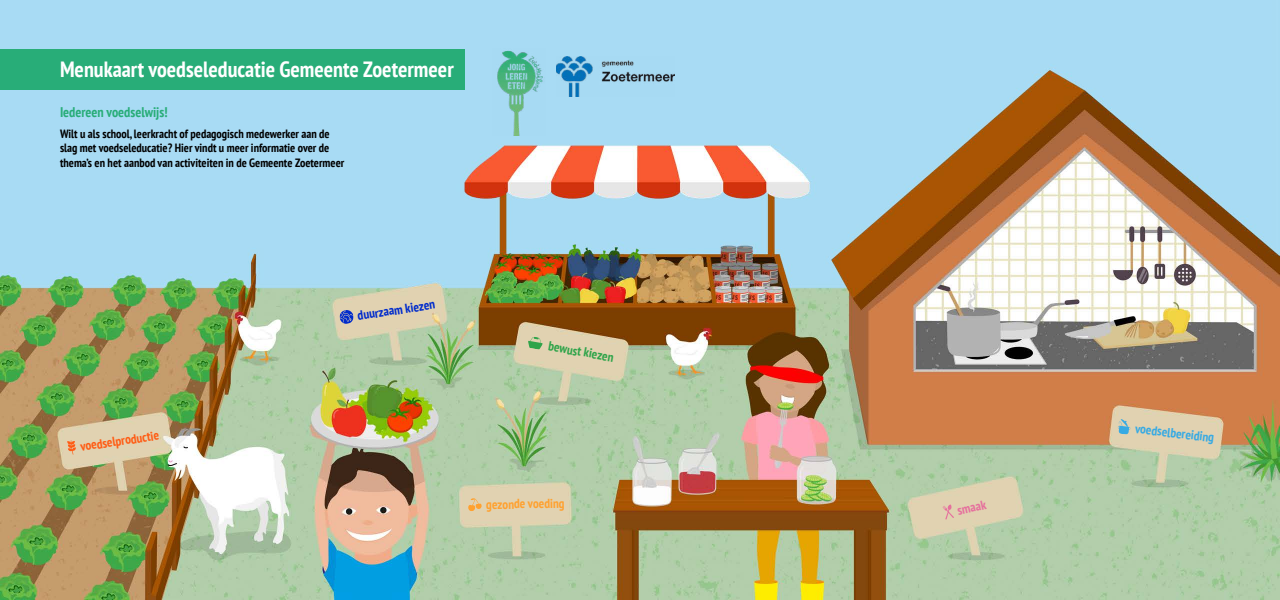
<style>
.page{position:relative;width:1280px;height:600px;background:#fff}
.page>*{position:absolute;margin:0;border:0;box-sizing:border-box;transform-origin:0 0}
.t1{font:700 condensed 22px "PT Sans";color:#fff}
.t2{font:700 condensed 14px "PT Sans";color:#28ad78}
.t3{font:700 condensed 13px "PT Sans";color:#ff5c14}
.t4{font:700 condensed 13px "PT Sans";color:#37aae3}
.t5{font:700 condensed 13px "PT Sans";color:#ffa12f}
.t6{font:700 condensed 13px "PT Sans";color:#002bcc}
.t7{font:700 condensed 13px "PT Sans";color:#2fa44a}
.t8{font:700 condensed 13px "PT Sans";color:#e6709d}
.t9{font:700 condensed 12px/14.4px "PT Sans";color:#000}
</style>
<div class="page">
<img style="left:0;top:0;width:1280px;height:600px">
<svg style="left:467px;top:498px;width:16px;height:13px"></svg>
<svg style="left:67px;top:440px;width:9px;height:15px"></svg>
<svg style="left:528px;top:337px;width:15px;height:13px"></svg>
<svg style="left:942px;top:504px;width:12px;height:16px"></svg>
<svg style="left:1118px;top:419px;width:13px;height:16px"></svg>
<svg style="left:340px;top:310px;width:14px;height:14px"></svg>
<img style="left:556px;top:57px;width:119px;height:39px">
<div style="left:0;top:49px;width:465px;height:41px;background:#28ad78"></div>
<img style="left:492px;top:49px;width:53px;height:87px">
<h1 class="t1" style="left:60px;top:54px;width:395px">Menukaart voedseleducatie Gemeente Zoetermeer</h1>
<p class="t2" style="left:60px;top:102px;width:109px">Iedereen voedselwijs!</p>
<p class="t9" style="left:60px;top:126px;width:286px">Wilt u als school, leerkracht of pedagogisch medewerker aan de slag met voedseleducatie? Hier vindt u meer informatie over de thema’s en het aanbod van activiteiten in de Gemeente Zoetermeer</p>
<p class="t3" style="left:79px;top:438px;width:81px;rotate:-9deg">voedselproductie</p>
<p class="t6" style="left:356px;top:307px;width:80px;rotate:-9deg">duurzaam kiezen</p>
<p class="t7" style="left:550px;top:337px;width:68px;rotate:10deg">bewust kiezen</p>
<p class="t5" style="left:486px;top:496px;width:80px;rotate:-1deg">gezonde voeding</p>
<p class="t8" style="left:955px;top:502px;width:31px;rotate:-13deg">smaak</p>
<p class="t4" style="left:1136px;top:420px;width:81px;rotate:7deg">voedselbereiding</p>
</div>
